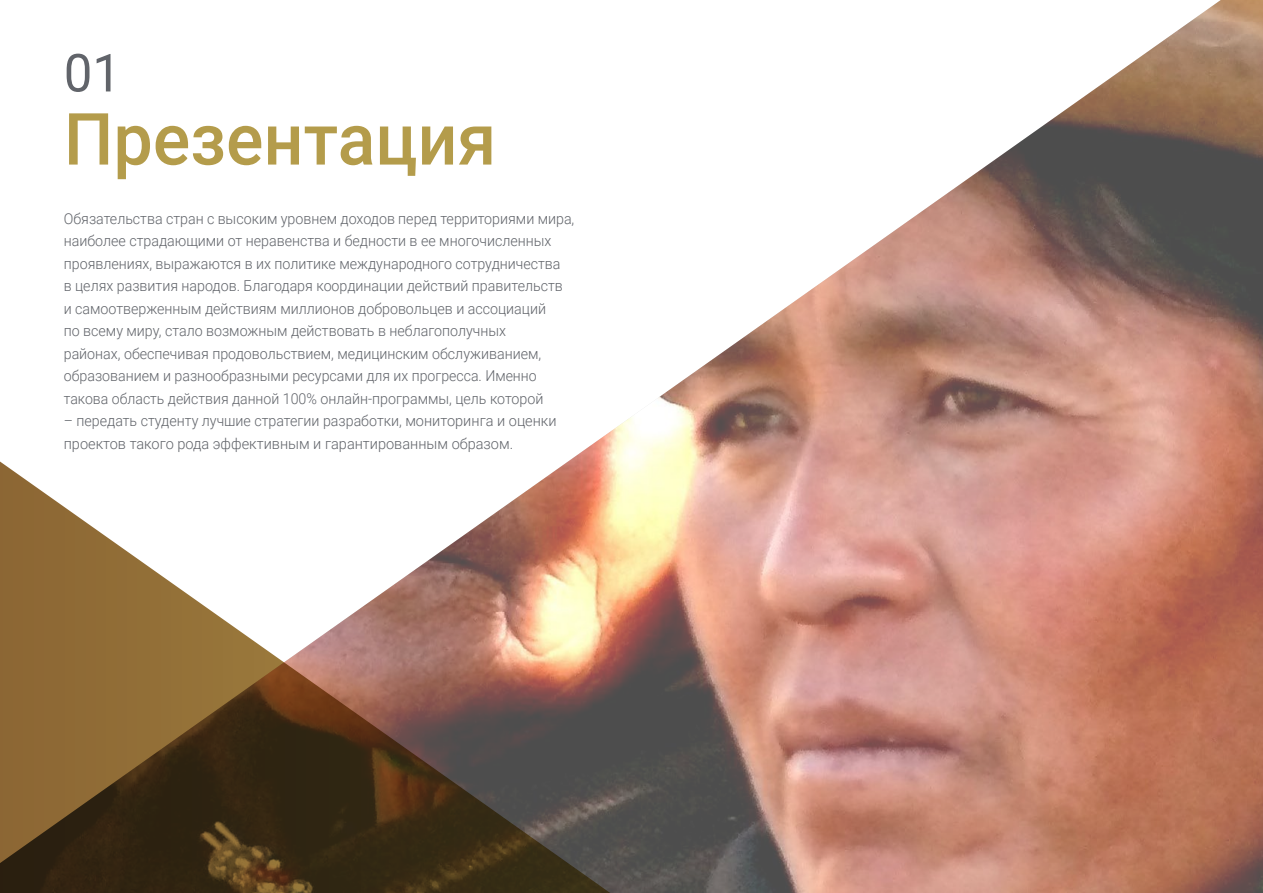
<style>
.page{position:relative;width:1263px;height:893px;background:#fff}
.page>*{position:absolute;margin:0;border:0;box-sizing:border-box;transform-origin:0 0}
.t1{font:500 72px "Roboto";color:#b49c4b}
.t2{font:52.5px "Roboto";color:#61646a}
.t3{font:300 15px/22.5px "Roboto";color:#61646a;scale:.95 1}
</style>
<div class="page">
<img style="left:590px;top:0;width:673px;height:893px">
<svg style="left:0;top:446px;width:640px;height:447px"></svg>
<h2 class="t2" style="left:64px;top:36px;width:59px">01</h2>
<h1 class="t1" style="left:64px;top:89px;width:434px">Презентация</h1>
<p class="t3" style="left:64px;top:207px;width:539px">Обязательства стран с высоким уровнем доходов перед территориями мира, наиболее страдающими от неравенства и бедности в ее многочисленных проявлениях, выражаются в их политике международного сотрудничества<br>в целях развития народов. Благодаря координации действий правительств и самоотверженным действиям миллионов добровольцев и ассоциаций<br>по всему миру, стало возможным действовать в неблагополучных<br>районах, обеспечивая продовольствием, медицинским обслуживанием, образованием и разнообразными ресурсами для их прогресса. Именно такова область действия данной 100% онлайн-программы, цель которой</p>
<p class="t3" style="left:64px;top:409px;width:520px">– передать студенту лучшие стратегии разработки, мониторинга и оценки проектов такого рода эффективным и гарантированным образом.</p>
</div>
